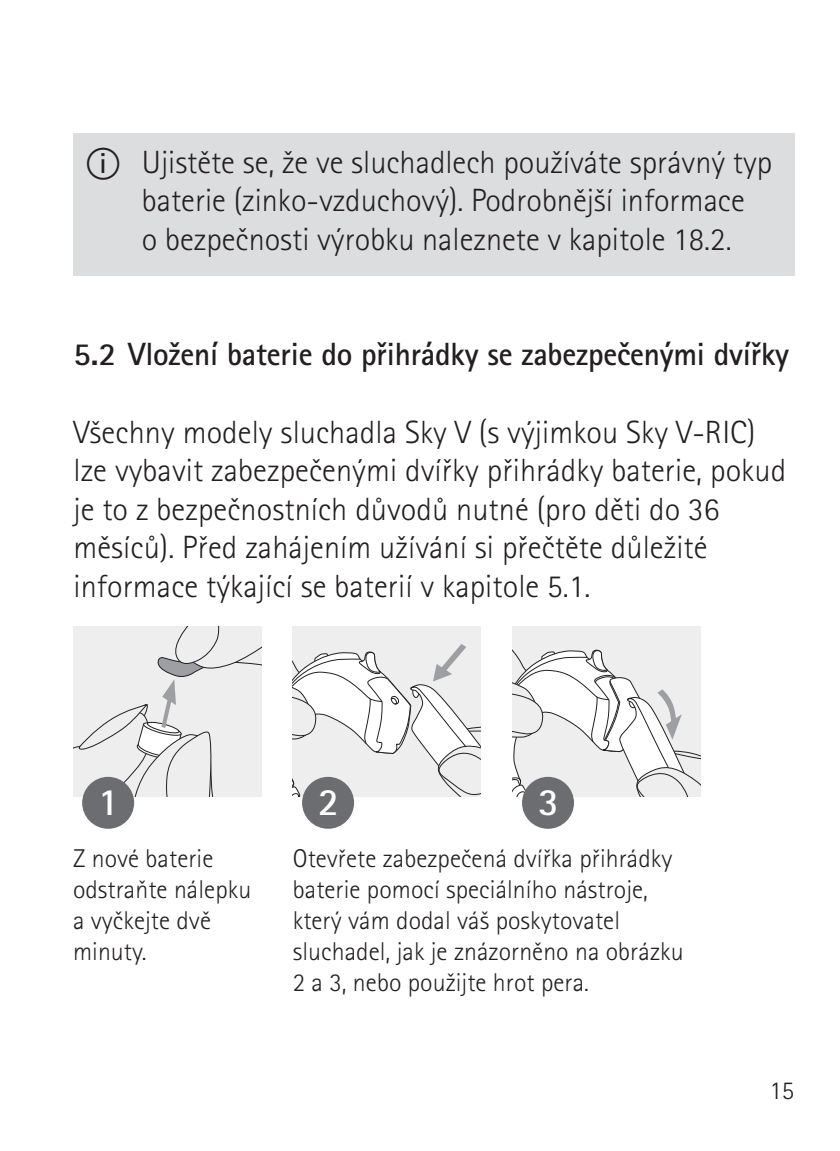
<style>
.page{position:relative;width:840px;height:1151px;background:#fff}
.page>*{position:absolute;margin:0;border:0;box-sizing:border-box;transform-origin:0 0}
.t1{font:700 38.6px "Rotis Sans Serif Pro";color:#fff}
.t2{font:300 32.2px/38.6px "Rotis Sans Serif Pro";letter-spacing:.005em;color:#231f20}
.t3{font:700 32.2px "Rotis Sans Serif Pro";letter-spacing:-.005em;color:#231f20}
.t4{font:300 25.8px/30.8px "Rotis Sans Serif Pro";letter-spacing:.005em;color:#231f20}
.s1{font-family:"Phonak Pi";font-weight:400}
</style>
<div class="page">
<svg style="left:73px;top:626px;width:188px;height:171px;background:#e6e6e7"></svg>
<svg style="left:292px;top:626px;width:188px;height:171px"></svg>
<svg style="left:512px;top:626px;width:188px;height:171px"></svg>
<div style="left:73px;top:134px;width:721px;height:142px;background:#dcdddf"></div>
<div style="left:82px;top:777px;width:52px;height:52px;background:#6c6d70;border-radius:50%"></div>
<div style="left:302px;top:777px;width:52px;height:52px;background:#6c6d70;border-radius:50%"></div>
<div style="left:521px;top:777px;width:52px;height:52px;background:#6c6d70;border-radius:50%"></div>
<p class="t2" style="left:142px;top:143px;width:631px;text-indent:-55px"><span class="s1">I</span> Ujistěte se, že ve sluchadlech používáte správný typ baterie (zinko-vzduchový). Podrobnější informace<br>o bezpečnosti výrobku naleznete v kapitole 18.2.</p>
<p class="t3" style="left:73px;top:334px;width:716px">5.2 Vložení baterie do přihrádky se zabezpečenými dvířky</p>
<p class="t2" style="left:73px;top:413px;width:713px">Všechny modely sluchadla Sky V (s výjimkou Sky V-RIC) lze vybavit zabezpečenými dvířky přihrádky baterie, pokud je to z bezpečnostních důvodů nutné (pro děti do 36 měsíců). Před zahájením užívání si přečtěte důležité informace týkající se baterií v kapitole 5.1.</p>
<p class="t1" style="left:98px;top:777px;width:22px">1</p>
<p class="t1" style="left:318px;top:777px;width:22px">2</p>
<p class="t1" style="left:537px;top:777px;width:22px">3</p>
<p class="t4" style="left:73px;top:844px;width:180px">Z nové baterie odstraňte nálepku a vyčkejte dvě minuty.</p>
<p class="t4" style="left:292px;top:844px;width:392px">Otevřete zabezpečená dvířka přihrádky baterie pomocí speciálního nástroje, který vám dodal váš poskytovatel sluchadel, jak je znázorněno na obrázku 2 a 3, nebo použijte hrot pera.</p>
<p class="t4" style="left:769px;top:1075px;width:26px">15</p>
</div>
